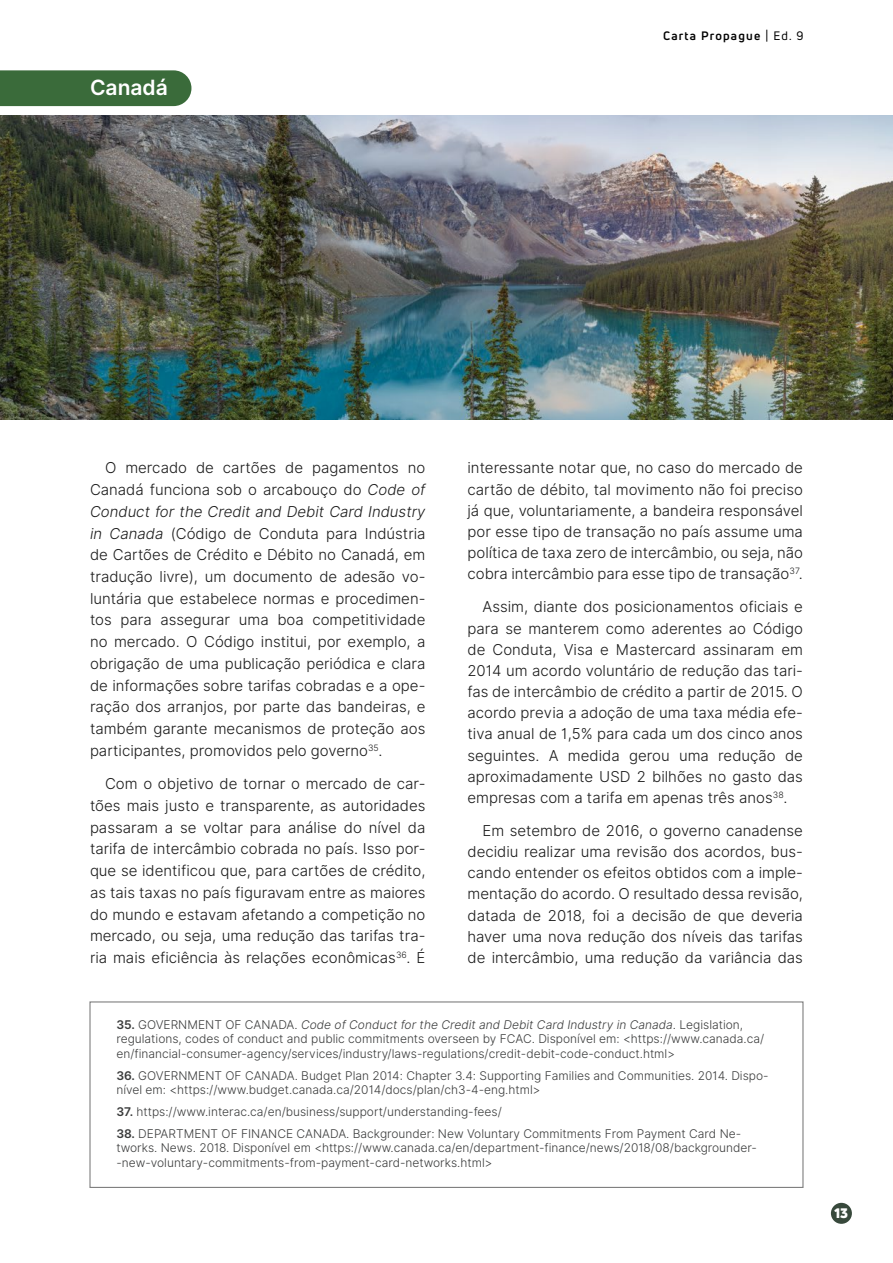
<style>
.page{position:relative;width:893px;height:1263px;background:#fff}
.page>*{position:absolute;margin:0;border:0;box-sizing:border-box;transform-origin:0 0}
.t1{font:600 21px "Inter";color:#fff}
.t2{font:15px/21.8px "Inter Light BETA";color:#1a1a1a;text-align:justify}
.t3{font:900 13.5px "Uni Neue";color:#fff}
.t4{font:12px/14.4px "Inter Light BETA";color:#3a3b3b}
.t5{font:700 12px "Uni Neue";letter-spacing:.1em;color:#000}
.s1{font-weight:400}
.s2{font-family:"Inter Light Italic BETA"}
.s3{font-family:"Inter";font-weight:600}
</style>
<div class="page">
<div style="left:831px;top:1203px;width:21px;height:21px;background:#38493c;border-radius:50%"></div>
<img style="left:0;top:115px;width:893px;height:305px">
<div style="left:89px;top:1001px;width:714px;height:187px;border:1px solid #808080"></div>
<div style="left:0;top:70px;width:191px;height:36px;background:#3a6b3a"></div>
<p class="t1" style="left:90px;top:72px;width:79px">Canadá</p>
<p class="t5" style="left:663px;top:28px;width:142px">Carta Propague <span class="s1">| Ed. 9</span></p>
<p class="t2" style="left:90px;top:457px;width:337px;text-indent:15px">O mercado de cartões de pagamentos no Canadá funciona sob o arcabouço do <span class="s2">Code of Conduct for the Credit and Debit Card Industry in Canada</span> (Código de Conduta para Indústria de Cartões de Crédito e Débito no Canadá, em tradução livre), um documento de adesão vo&shy;luntária que estabelece normas e procedimen&shy;tos para assegurar uma boa competitividade no mercado. O Código institui, por exemplo, a obrigação de uma publicação periódica e clara de informações sobre tarifas cobradas e a ope&shy;ração dos arranjos, por parte das bandeiras, e também garante mecanismos de proteção aos participantes, promovidos pelo governo<sup>35</sup>.</p>
<p class="t2" style="left:90px;top:773px;width:337px;text-indent:15px">Com o objetivo de tornar o mercado de car&shy;tões mais justo e transparente, as autoridades passaram a se voltar para análise do nível da tarifa de intercâmbio cobrada no país. Isso por&shy;que se identificou que, para cartões de crédito, as tais taxas no país figuravam entre as maiores do mundo e estavam afetando a competição no mercado, ou seja, uma redução das tarifas tra&shy;ria mais eficiência às relações econômicas<sup>36</sup>. É</p>
<p class="t2" style="left:467px;top:458px;width:337px;line-height:21.1px">interessante notar que, no caso do mercado de cartão de débito, tal movimento não foi preciso já que, voluntariamente, a bandeira responsável por esse tipo de transação no país assume uma política de taxa zero de intercâmbio, ou seja, não cobra intercâmbio para esse tipo de transação<sup>37</sup>.</p>
<p class="t2" style="left:467px;top:597px;width:337px;line-height:21.1px;text-indent:15px">Assim, diante dos posicionamentos oficiais e para se manterem como aderentes ao Código de Conduta, Visa e Mastercard assinaram em 2014 um acordo voluntário de redução das tari&shy;fas de intercâmbio de crédito a partir de 2015. O acordo previa a adoção de uma taxa média efe&shy;tiva anual de 1,5% para cada um dos cinco anos seguintes. A medida gerou uma redução de aproximadamente USD 2 bilhões no gasto das empresas com a tarifa em apenas três anos<sup>38</sup>.</p>
<p class="t2" style="left:467px;top:820px;width:337px;line-height:21.1px;text-indent:15px">Em setembro de 2016, o governo canadense decidiu realizar uma revisão dos acordos, bus&shy;cando entender os efeitos obtidos com a imple&shy;mentação do acordo. O resultado dessa revisão, datada de 2018, foi a decisão de que deveria haver uma nova redução dos níveis das tarifas de intercâmbio, uma redução da variância das</p>
<p class="t4" style="left:116px;top:1018px;width:649px"><span class="s3">35.</span> GOVERNMENT OF CANADA. <span class="s2">Code of Conduct for the Credit and Debit Card Industry in Canada</span>. Legislation, regulations, codes of conduct and public commitments overseen by FCAC. Disponível em: &lt;https://www.canada.ca/ en/financial-consumer-agency/services/industry/laws-regulations/credit-debit-code-conduct.html&gt;</p>
<p class="t4" style="left:116px;top:1068px;width:654px"><span class="s3">36.</span> GOVERNMENT OF CANADA. Budget Plan 2014: Chapter 3.4: Supporting Families and Communities. 2014. Dispo&shy;nível em: &lt;https://www.budget.canada.ca/2014/docs/plan/ch3-4-eng.html&gt;</p>
<p class="t4" style="left:116px;top:1105px;width:387px"><span class="s3">37.</span> https://www.interac.ca/en/business/support/understanding-fees/</p>
<p class="t4" style="left:116px;top:1126px;width:642px"><span class="s3">38.</span> DEPARTMENT OF FINANCE CANADA. Backgrounder: New Voluntary Commitments From Payment Card Ne&shy;tworks. News. 2018. Disponível em &lt;https://www.canada.ca/en/department-finance/news/2018/08/backgrounder--new-voluntary-commitments-from-payment-card-networks.html&gt;</p>
<p class="t3" style="left:834px;top:1204px;width:15px">13</p>
</div>
